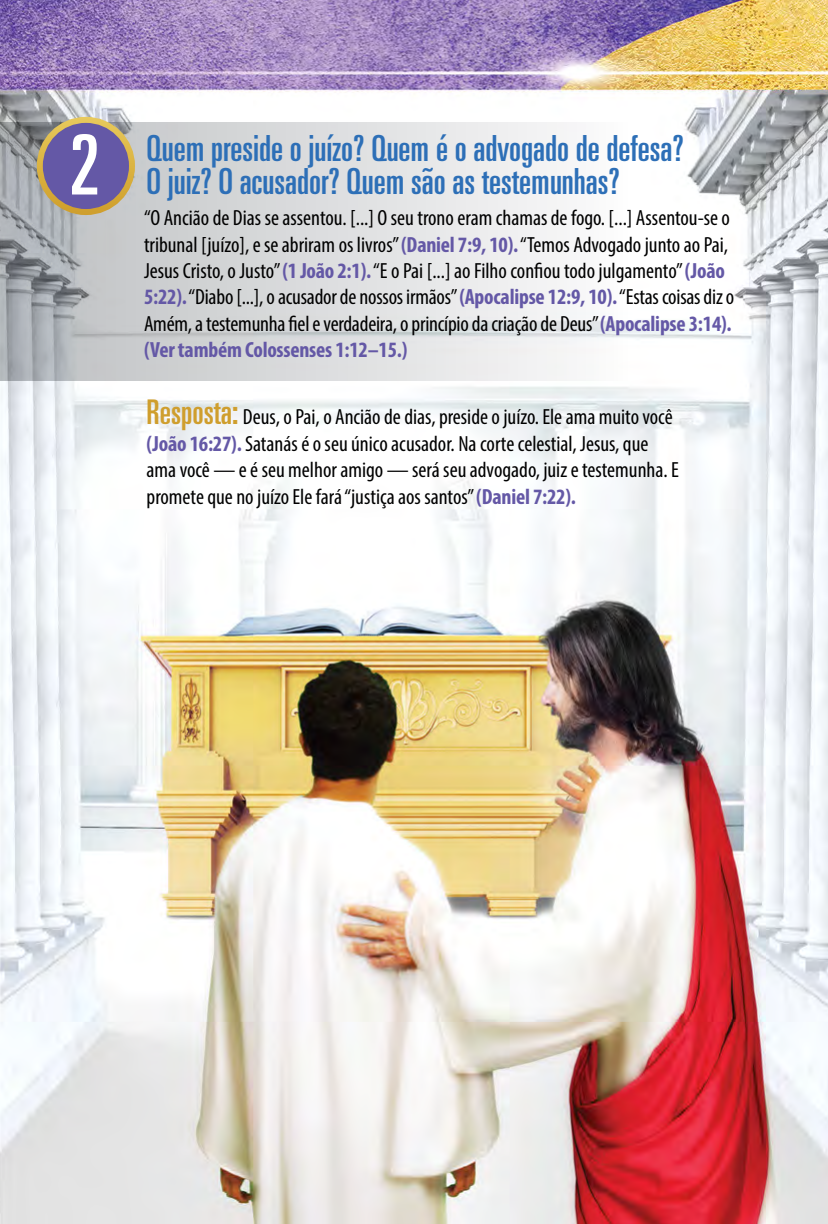
<style>
.page{position:relative;width:828px;height:1224px;background:#fff}
.page>*{position:absolute;margin:0;border:0;box-sizing:border-box;transform-origin:0 0}
.t1{font:ultra-condensed 83px "Univers";color:#fff}
.t2{font:ultra-condensed 36px/34px "Univers";color:#2d6fb7}
.t3{font:condensed 22px/26.4px "Myriad Pro";color:#000}
.s1{font-weight:700;color:#6458a6}
.s2{font-family:"Univers";font-stretch:ultra-condensed;font-size:34px;color:#cf9e2d}
</style>
<div class="page">
<img style="left:0;top:0;width:828px;height:1224px">
<hr style="left:0;top:588px;width:1px;height:46px;background:#50439b">
<svg style="left:0;top:123px;width:628px;height:257px"></svg>
<div style="left:40px;top:120px;width:92px;height:92px;background:#6458a6;border-radius:50%"></div>
<div style="left:37px;top:117px;width:98px;height:98px;border:6px solid #fff;border-radius:50%"></div>
<h1 class="t1" style="left:69px;top:118px;width:32px">2</h1>
<h2 class="t2" style="left:146px;top:131px;width:539px">Quem preside o juízo? Quem é o advogado de defesa?<br>O juiz? O acusador? Quem são as testemunhas?</h2>
<p class="t3" style="left:144px;top:204px;width:592px">“O Ancião de Dias se assentou. [...] O seu trono eram chamas de fogo. [...] Assentou-se o tribunal [juízo], e se abriram os livros” <span class="s1">(Daniel 7:9, 10).</span> “Temos Advogado junto ao Pai, Jesus Cristo, o Justo” <span class="s1">(1 João 2:1).</span> “E o Pai [...] ao Filho confiou todo julgamento” <span class="s1">(João 5:22).</span> “Diabo [...], o acusador de nossos irmãos” <span class="s1">(Apocalipse 12:9, 10).</span> “Estas coisas diz o Amém, a testemunha fiel e verdadeira, o princípio da criação de Deus” <span class="s1">(Apocalipse 3:14). (Ver também Colossenses 1:12–15.)</span></p>
<p class="t3" style="left:147px;top:404px;width:534px"><span class="s2">Resposta:</span> Deus, o Pai, o Ancião de dias, preside o juízo. Ele ama muito você <span class="s1">(João 16:27).</span> Satanás é o seu único acusador. Na corte celestial, Jesus, que ama você — e é seu melhor amigo — será seu advogado, juiz e testemunha. E promete que no juízo Ele fará “justiça aos santos” <span class="s1">(Daniel 7:22).</span></p>
</div>
